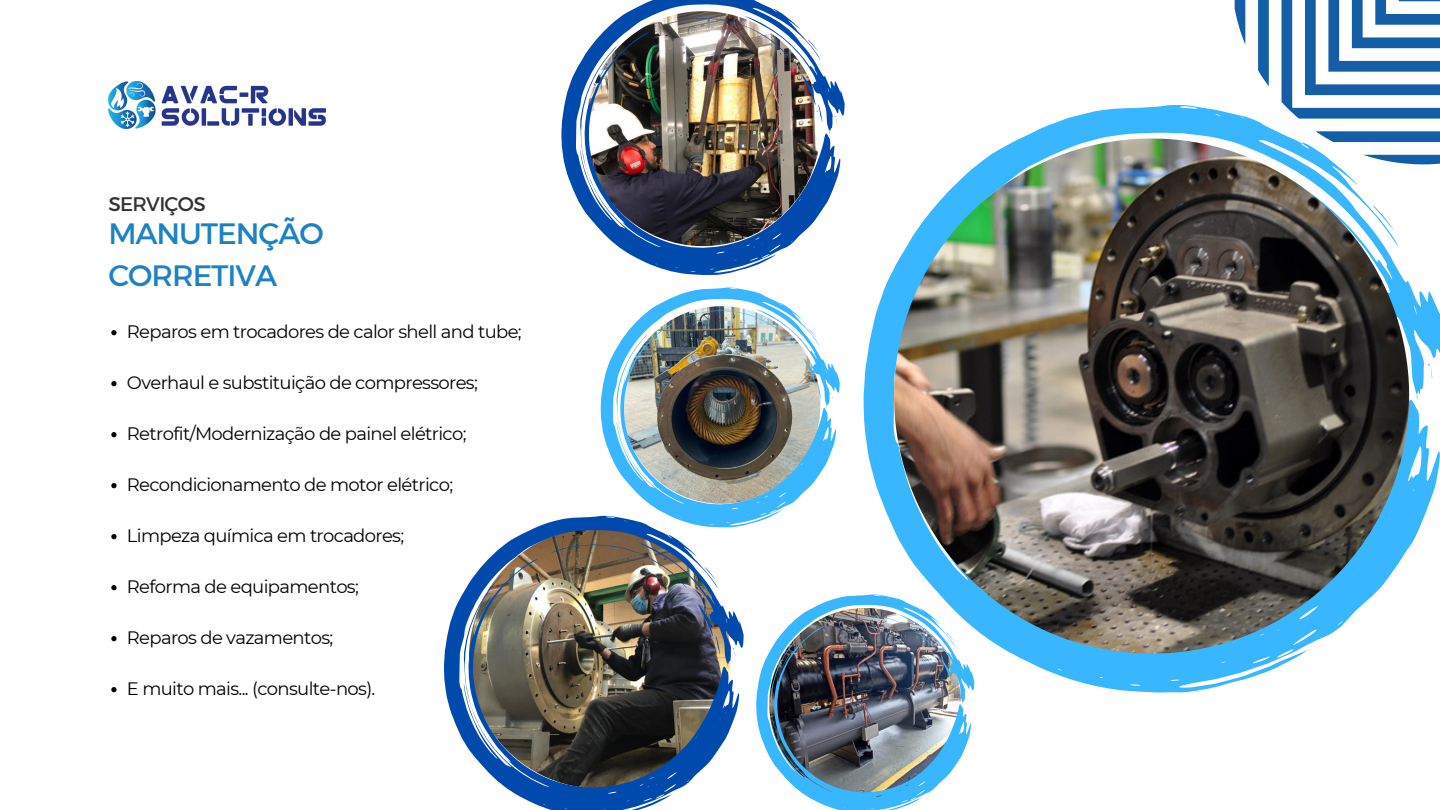
<style>
.page{position:relative;width:1440px;height:810px;background:#fff}
.page>*{position:absolute;margin:0;border:0;box-sizing:border-box;transform-origin:0 0}
.t1{font:30px "Kief Montaser Regular";letter-spacing:-.035em;color:#1c82c4}
.t2{font:20px "Kief Montaser Regular";letter-spacing:-.035em;color:#323232}
.t3{font:18px "Montserrat";letter-spacing:-.035em;color:#000}
</style>
<div class="page">
<img style="left:108px;top:81px;width:217px;height:48px">
<svg style="left:1235px;top:0;width:10px;height:44px"></svg>
<svg style="left:1258px;top:0;width:11px;height:86px"></svg>
<svg style="left:1282px;top:0;width:158px;height:105px"></svg>
<svg style="left:863px;top:105px;width:577px;height:588px"></svg>
<svg style="left:1428px;top:364px;width:4px;height:16px"></svg>
<img style="left:894px;top:139px;width:515px;height:515px">
<svg style="left:111px;top:330px;width:6px;height:5px"></svg>
<svg style="left:111px;top:381px;width:6px;height:5px"></svg>
<svg style="left:111px;top:432px;width:6px;height:5px"></svg>
<svg style="left:111px;top:483px;width:6px;height:5px"></svg>
<svg style="left:111px;top:534px;width:6px;height:5px"></svg>
<svg style="left:111px;top:585px;width:6px;height:5px"></svg>
<svg style="left:111px;top:636px;width:6px;height:5px"></svg>
<svg style="left:111px;top:687px;width:6px;height:5px"></svg>
<img style="left:756px;top:594px;width:218px;height:216px">
<svg style="left:946px;top:632px;width:8px;height:10px"></svg>
<img style="left:834px;top:609px;width:99px;height:38px">
<svg style="left:799px;top:769px;width:4px;height:3px"></svg>
<svg style="left:940px;top:658px;width:20px;height:38px"></svg>
<img style="left:444px;top:516px;width:300px;height:294px">
<img style="left:551px;top:545px;width:136px;height:43px">
<svg style="left:705px;top:567px;width:11px;height:13px"></svg>
<svg style="left:733px;top:648px;width:2px;height:8px"></svg>
<svg style="left:503px;top:756px;width:5px;height:4px"></svg>
<svg style="left:697px;top:603px;width:27px;height:52px"></svg>
<img style="left:601px;top:288px;width:239px;height:240px">
<svg style="left:809px;top:328px;width:9px;height:11px"></svg>
<svg style="left:831px;top:393px;width:2px;height:7px"></svg>
<img style="left:686px;top:304px;width:108px;height:41px">
<svg style="left:648px;top:479px;width:4px;height:3px"></svg>
<svg style="left:803px;top:357px;width:21px;height:42px"></svg>
<img style="left:561px;top:0;width:284px;height:275px">
<img style="left:663px;top:18px;width:128px;height:41px">
<svg style="left:808px;top:39px;width:10px;height:13px"></svg>
<svg style="left:835px;top:116px;width:2px;height:8px"></svg>
<svg style="left:618px;top:218px;width:4px;height:3px"></svg>
<svg style="left:801px;top:74px;width:25px;height:49px"></svg>
<p class="t2" style="left:108px;top:192px;width:99px">SERVIÇOS</p>
<p class="t1" style="left:108px;top:215px;width:217px">MANUTENÇÃO</p>
<p class="t1" style="left:108px;top:257px;width:170px">CORRETIVA</p>
<p class="t3" style="left:127px;top:320px;width:396px">Reparos em trocadores de calor shell and tube;</p>
<p class="t3" style="left:127px;top:371px;width:353px">Overhaul e substituição de compressores;</p>
<p class="t3" style="left:127px;top:422px;width:341px">Retrofit/Modernização de painel elétrico;</p>
<p class="t3" style="left:127px;top:473px;width:328px">Recondicionamento de motor elétrico;</p>
<p class="t3" style="left:127px;top:524px;width:279px">Limpeza química em trocadores;</p>
<p class="t3" style="left:127px;top:575px;width:234px">Reforma de equipamentos;</p>
<p class="t3" style="left:127px;top:626px;width:208px">Reparos de vazamentos;</p>
<p class="t3" style="left:127px;top:677px;width:250px">E muito mais... (consulte-nos).</p>
</div>
